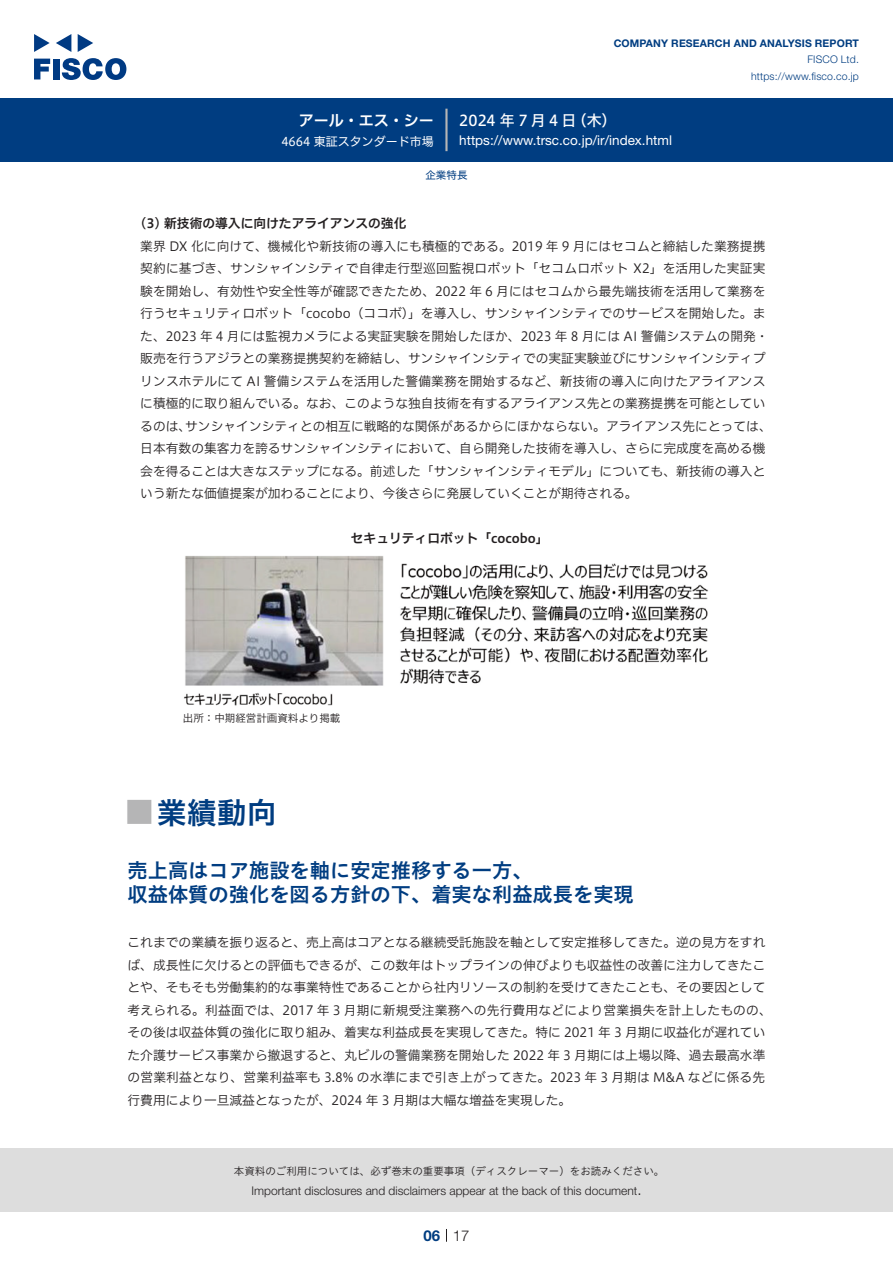
<style>
.page{position:relative;width:893px;height:1263px;background:#fff}
.page>*{position:absolute;margin:0;border:0;box-sizing:border-box;transform-origin:0 0}
.t1{font:30px "Hiragino UD Sans Std N W6";color:#003d81}
.t2{font:24px "Hiragino UD Sans Std N W6";color:#b5b5b6}
.中タイトル{font:20.25px/24px "Hiragino UD Sans Std W6";color:#003d81}
.t3{font:15px "Hiragino UD Sans F Std N W5";letter-spacing:.21em;color:#fff}
.t4{font:15px "Hiragino UD Sans F Std N W6";color:#fff}
.t5{font:300 15px "Helvetica Neue LT Std";color:#231f20}
.t6{font:700 15px "Helvetica Neue LT Std";color:#003d81}
.t7{font:13.5px "Helvetica Neue LT Std";color:#fff}
.本文3mm{font:12.75px/22.5px "Hiragino UD Sans F Std N W3";color:#231f20}
.本文{font:12.75px/22.5px "Hiragino UD Sans F Std N W3";color:#231f20}
.小タイトル3mm{font:12.75px "Hiragino UD Sans F Std N W6";color:#231f20}
.チャートタイトル{font:12.75px "Hiragino UD Sans F Std N W6";color:#231f20}
.t8{font:300 12px "Helvetica Neue LT Std";color:#231f20}
.t9{font:12px "Hiragino UD Sans F Std N W4";color:#fff}
.t10{font:10.5px "Hiragino UD Sans Std W3";color:#231f20}
.t11{font:700 10.5px "Helvetica Neue LT Std";letter-spacing:.015em;color:#003d81}
.t12{font:300 10.5px/16.5px "Helvetica Neue LT Std";letter-spacing:.015em;color:#003d81;text-align:right}
.表組み基本スタイル{font:10.5px "Hiragino UD Sans F Std N W3";color:#231f20}
.ヘッダー{font:10.5px "Hiragino UD Sans F Std N W4";color:#003d81}
</style>
<div class="page">
<div style="left:0;top:1148px;width:893px;height:64px;background:#ddd"></div>
<svg style="left:34px;top:59px;width:16px;height:20px"></svg>
<div style="left:53px;top:59px;width:6px;height:20px;background:#003a83"></div>
<svg style="left:62px;top:58px;width:64px;height:22px"></svg>
<svg style="left:34px;top:34px;width:16px;height:18px"></svg>
<svg style="left:78px;top:34px;width:15px;height:18px"></svg>
<svg style="left:56px;top:34px;width:15px;height:18px"></svg>
<div style="left:0;top:98px;width:893px;height:64px;background:#003d81"></div>
<hr style="left:445px;top:109px;width:3px;height:42px;background:#b5b5b6">
<svg style="left:446px;top:1229px;width:1px;height:13px"></svg>
<img style="left:184px;top:556px;width:525px;height:150px">
<p class="t4" style="left:299px;top:109px;width:137px">アール・エス・シー</p>
<p class="t9" style="left:281px;top:132px;width:154px">4664 東証スタンダード市場</p>
<p class="t11" style="left:614px;top:37px;width:247px">COMPANY RESEARCH AND ANALYSIS REPORT</p>
<p class="t12" style="left:751px;top:51px;width:109px">FISCO Ltd. https://www.fisco.co j p.</p>
<p class="t3" style="left:459px;top:109px;width:119px">2024年7月4日</p>
<p class="t3" style="left:572px;top:109px;width:46px">（木(</p>
<p class="t7" style="left:459px;top:132px;width:214px">https://www.trsc.co j p. /i r/ index.html</p>
<p class="ヘッダー" style="left:425px;top:167px;width:43px">企業特長</p>
<p class="小タイトル3mm" style="left:140px;top:214px;width:268px">3( ) 新技術の導入に向けたアライアンスの強化</p>
<p class="本文3mm" style="left:140px;top:234px;width:627px">業界 DX 化に向けて、機械化や新技術の導入にも積極的である。2019 年 9 月にはセコムと締結した業務提携</p>
<p class="本文3mm" style="left:140px;top:256px;width:627px">契約に基づき、サンシャインシティで自律走行型巡回監視ロボット「セコムロボット X2」を活用した実証実</p>
<p class="本文3mm" style="left:140px;top:279px;width:627px">験を開始し、有効性や安全性等が確認できたため、2022 年 6 月にはセコムから最先端技術を活用して業務を</p>
<p class="本文3mm" style="left:140px;top:301px;width:627px">行うセキュリティロボット「cocobo（ココボ）」を導入し、サンシャインシティでのサービスを開始した。ま</p>
<p class="本文3mm" style="left:140px;top:324px;width:630px">た、2023 年 4 月には監視カメラによる実証実験を開始したほか、2023 年 8 月には AI 警備システムの開発・</p>
<p class="本文3mm" style="left:140px;top:346px;width:627px">販売を行うアジラとの業務提携契約を締結し、サンシャインシティでの実証実験並びにサンシャインシティプ</p>
<p class="本文3mm" style="left:140px;top:369px;width:627px">リンスホテルにて AI 警備システムを活用した警備業務を開始するなど、新技術の導入に向けたアライアンス</p>
<p class="本文3mm" style="left:140px;top:391px;width:627px">に積極的に取り組んでいる。なお、このような独自技術を有するアライアンス先との業務提携を可能としてい</p>
<p class="本文3mm" style="left:185px;top:414px;width:588px">サンシャインシティとの相互に戦略的な関係があるからにほかならない。アライアンス先にとっては、</p>
<p class="本文3mm" style="left:140px;top:414px;width:627px">るのは、<br>日本有数の集客力を誇るサンシャインシティにおいて、自ら開発した技術を導入し、さらに完成度を高める機会を得ることは大きなステップになる。前述した「サンシャインシティモデル」についても、新技術の導入という新たな価値提案が加わることにより、今後さらに発展していくことが期待される。</p>
<p class="チャートタイトル" style="left:351px;top:529px;width:199px">セキュリティロボット「cocobo「</p>
<p class="表組み基本スタイル" style="left:183px;top:710px;width:159px">出所：中期経営計画資料より掲載</p>
<p class="t1" style="left:157px;top:789px;width:121px">業績動向</p>
<p class="t2" style="left:128px;top:794px;width:25px">█</p>
<p class="中タイトル" style="left:128px;top:857px;width:508px">売上高はコア施設を軸に安定推移する一方、<br>収益体質の強化を図る方針の下、着実な利益成長を実現</p>
<p class="本文" style="left:128px;top:931px;width:646px">これまでの業績を振り返ると、売上高はコアとなる継続受託施設を軸として安定推移してきた。逆の見方をすれば、成長性に欠けるとの評価もできるが、この数年はトップラインの伸びよりも収益性の改善に注力してきたことや、そもそも労働集約的な事業特性であることから社内リソースの制約を受けてきたことも、その要因として考えられる。利益面では、2017 年 3 月期に新規受注業務への先行費用などにより営業損失を計上したものの、その後は収益体質の強化に取り組み、着実な利益成長を実現してきた。特に 2021 年 3 月期に収益化が遅れていた介護サービス事業から撤退すると、丸ビルの警備業務を開始した 2022 年 3 月期には上場以降、過去最高水準の営業利益となり、営業利益率も 3.8% の水準にまで引き上がってきた。2023 年 3 月期は M&amp;A などに係る先行費用により一旦減益となったが、2024 年 3 月期は大幅な増益を実現した。</p>
<p class="t10" style="left:234px;top:1163px;width:432px">本資料のご利用については、必ず巻末の重要事項（ディスクレーマー）をお読みください。</p>
<p class="t5" style="left:637px;top:1180px;width:6px">.</p>
<p class="t8" style="left:251px;top:1183px;width:387px">Important disclosures and disclaimers appear at the back of this document</p>
<p class="t6" style="left:423px;top:1226px;width:18px">06</p>
<p class="t5" style="left:453px;top:1226px;width:18px">17</p>
</div>
